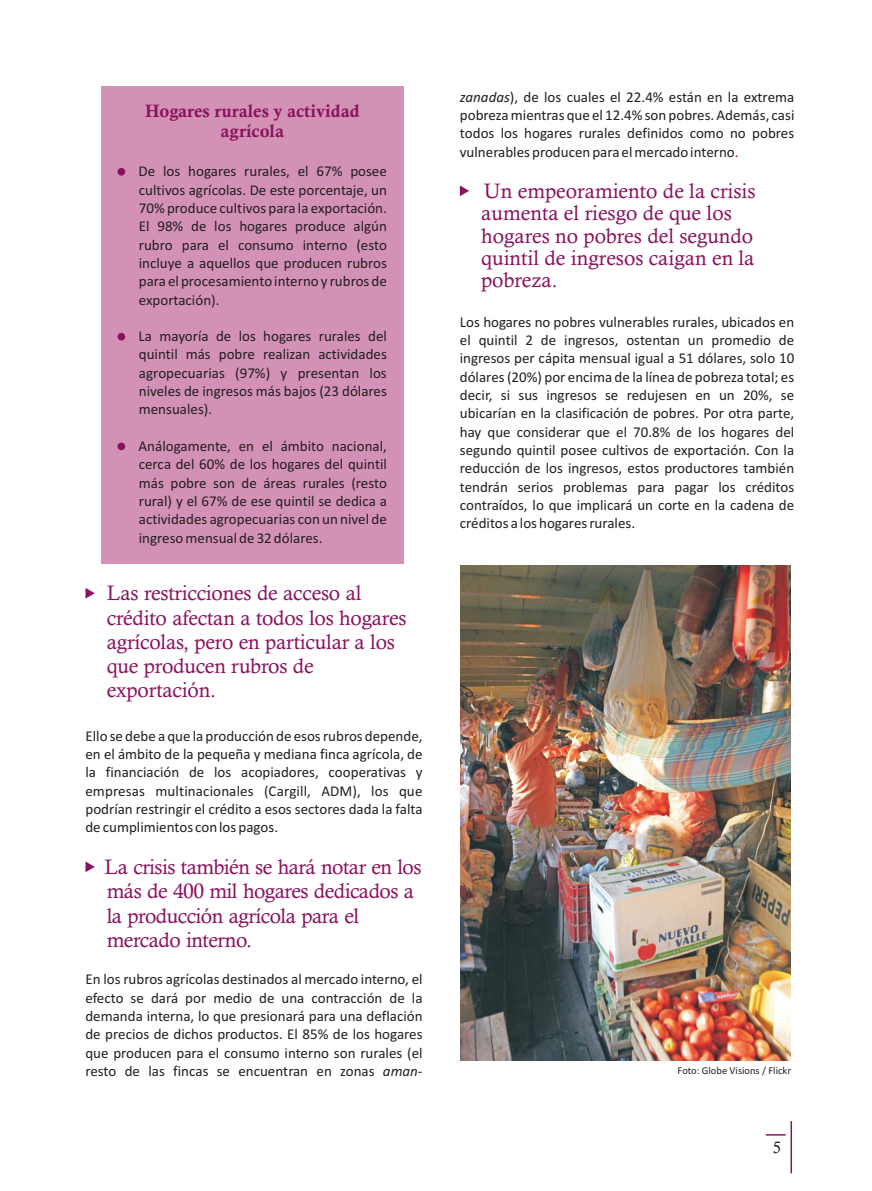
<style>
.page{position:relative;width:872px;height:1191px;background:#fff}
.page>*{position:absolute;margin:0;border:0;box-sizing:border-box;transform-origin:0 0}
.t1{font:21px/24.3px "Calisto";letter-spacing:-.01em;color:#8a135d}
.t2{font:700 18px/20.7px "Calisto";color:#8a135d;text-align:center}
.t3{font:16.5px "Calisto";color:#231f20}
.t4{font:15px/18.3px "Calibri";color:#231f20;text-align:justify}
.t5{font:10.5px "Calibri";color:#231f20}
.s1{font-style:italic}
.s2{color:#8a135d}
</style>
<div class="page">
<svg style="left:766px;top:1134px;width:19px;height:1px"></svg>
<hr style="left:790px;top:1121px;width:2px;height:52px;background:#8a135d">
<div style="left:101px;top:87px;width:302px;height:477px;background:#d391b6"></div>
<img style="left:461px;top:566px;width:330px;height:494px">
<div style="left:117px;top:333px;width:8px;height:7px;background:#8a135d;border-radius:50%"></div>
<div style="left:117px;top:442px;width:8px;height:8px;background:#8a135d;border-radius:50%"></div>
<div style="left:117px;top:168px;width:8px;height:8px;background:#8a135d;border-radius:50%"></div>
<svg style="left:85px;top:588px;width:10px;height:10px"></svg>
<svg style="left:85px;top:861px;width:10px;height:11px"></svg>
<svg style="left:460px;top:185px;width:9px;height:11px"></svg>
<p class="t2" style="left:145px;top:102px;width:216px">Hogares rurales y actividad agrícola</p>
<p class="t4" style="left:139px;top:163px;width:250px">De los hogares rurales, el 67% posee cultivos agrícolas. De este porcentaje, un 70% produce cultivos para la exportación.<br>El 98% de los hogares produce algún rubro para el consumo interno (esto incluye a aquellos que producen rubros para el procesamiento interno y rubros de exportación).</p>
<p class="t4" style="left:139px;top:328px;width:250px">La mayoría de los hogares rurales del quintil más pobre realizan actividades agropecuarias (97%) y presentan los niveles de ingresos más bajos (23 dólares mensuales).</p>
<p class="t4" style="left:139px;top:438px;width:250px">Análogamente, en el ámbito nacional, cerca del 60% de los hogares del quintil más pobre son de áreas rurales (resto rural) y el 67% de ese quintil se dedica a actividades agropecuarias con un nivel de ingreso mensual de 32 dólares.</p>
<h1 class="t1" style="left:107px;top:583px;width:301px">Las restricciones de acceso al crédito afectan a todos los hogares agrícolas, pero en particular a los que producen rubros de exportación.</h1>
<p class="t4" style="left:85px;top:728px;width:339px">Ello se debe a que la producción de esos rubros depende, en el ámbito de la pequeña y mediana finca agrícola, de la financiación de los acopiadores, cooperativas y empresas multinacionales (Cargill, ADM), los que podrían restringir el crédito a esos sectores dada la falta de cumplimientos con los pagos.</p>
<h1 class="t1" style="left:105px;top:856px;width:318px">La crisis también se hará notar en los más de 400 mil hogares dedicados a la producción agrícola para el mercado interno.</h1>
<p class="t4" style="left:85px;top:971px;width:339px">En los rubros agrícolas destinados al mercado interno, el efecto se dará por medio de una contracción de la demanda interna, lo que presionará para una deflación de precios de dichos productos. El 85% de los hogares que producen para el consumo interno son rurales (el resto de las fincas se encuentran en zonas <span class="s1">aman-</span></p>
<p class="t4" style="left:460px;top:89px;width:336px"><span class="s1">zanadas</span>), de los cuales el 22.4% están en la extrema pobreza mientras que el 12.4% son pobres. Además, casi todos los hogares rurales definidos como no pobres vulnerables producen para el mercado interno<span class="s2">.</span></p>
<h1 class="t1" style="left:481px;top:182px;width:276px;line-height:22.2px">Un empeoramiento de la crisis aumenta el riesgo de que los hogares no pobres del segundo quintil de ingresos caigan en la pobreza.</h1>
<p class="t4" style="left:460px;top:314px;width:336px">Los hogares no pobres vulnerables rurales, ubicados en el quintil 2 de ingresos, ostentan un promedio de ingresos per cápita mensual igual a 51 dólares, solo 10 dólares (20%) por encima de la línea de pobreza total; es decir, si sus ingresos se redujesen en un 20%, se ubicarían en la clasificación de pobres. Por otra parte, hay que considerar que el 70.8% de los hogares del segundo quintil posee cultivos de exportación. Con la reducción de los ingresos, estos productores también tendrán serios problemas para pagar los créditos contraídos, lo que implicará un corte en la cadena de créditos a los hogares rurales.</p>
<p class="t5" style="left:677px;top:1065px;width:115px">Foto: Globe Visions / Flickr</p>
<p class="t3" style="left:773px;top:1141px;width:10px">5</p>
</div>
